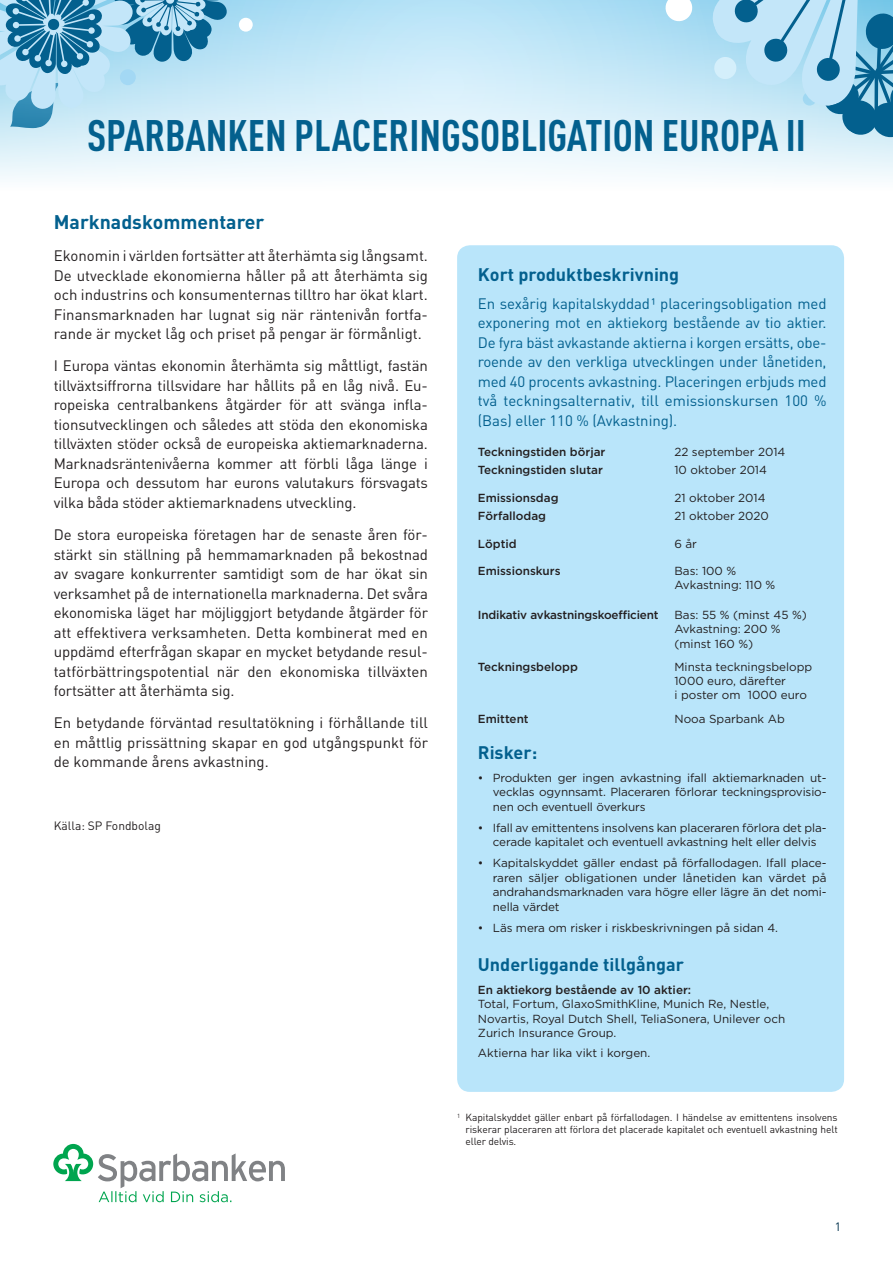
<style>
.page{position:relative;width:893px;height:1263px;background:#fff}
.page>*{position:absolute;margin:0;border:0;box-sizing:border-box;transform-origin:0 0}
.t1{font:700 condensed 43.5px "DINOT";color:#03608e}
.sp_väliotsikko{font:700 19.5px "DIN";color:#03608e}
.sp_väliotsikko-2{font:700 18px "DIN";color:#03608e}
.SP_leipis{font:15px/19.5px "DIN";color:#231f20;text-align:justify}
.ingressi{font:15px/19.5px "DIN";color:#03608e;text-align:justify}
.SP_leipis-2{font:12px "DIN";color:#231f20}
.t2{font:12px "DIN";color:#00314c}
.SP_leipis-3{font:11.7px/14.2px "Gotham";letter-spacing:-.01em;color:#231f20}
.SP_leipis-4{font:500 11.7px "Gotham";color:#231f20}
.t3{font:10.2px/12px "DIN";letter-spacing:-.01em;color:#231f20;text-align:justify}
</style>
<div class="page">
<div style="left:0;top:0;width:893px;height:191px;background:linear-gradient(to bottom,#abdef5,#fbfdfe)"></div>
<svg style="left:664px;top:0;width:29px;height:23px"></svg>
<svg style="left:709px;top:0;width:184px;height:139px;background:#9acae1"></svg>
<svg style="left:0;top:0;width:229px;height:132px;background:#8ec2db"></svg>
<div style="left:120px;top:69px;width:16px;height:16px;background:#a3d8f4;border-radius:50%"></div>
<div style="left:239px;top:18px;width:14px;height:14px;background:#fff;border-radius:50%"></div>
<div style="left:457px;top:245px;width:387px;height:847px;background:#b9e5fa;border-radius:13px"></div>
<svg style="left:53px;top:1144px;width:232px;height:58px"></svg>
<h1 class="t1" style="left:87px;top:109px;width:720px">SPARBANKEN PLACERINGSOBLIGATION EUROPA II</h1>
<p class="sp_väliotsikko" style="left:54px;top:209px;width:212px">Marknadskommentarer</p>
<p class="SP_leipis" style="left:54px;top:246px;width:376px">Ekonomin i världen fortsätter att återhämta sig långsamt.<br>De utvecklade ekonomierna håller på att återhämta sig och industrins och konsumenternas tilltro har ökat klart.<br>Finansmarknaden har lugnat sig när räntenivån fortfa&shy;rande är mycket låg och priset på pengar är förmånligt.</p>
<p class="SP_leipis" style="left:54px;top:356px;width:376px">I Europa väntas ekonomin återhämta sig måttligt, fastän tillväxtsiffrorna tillsvidare har hållits på en låg nivå. Eu&shy;ropeiska centralbankens åtgärder för att svänga infla&shy;tionsutvecklingen och således att stöda den ekonomiska tillväxten stöder också de europeiska aktiemarknaderna.<br>Marknadsräntenivåerna kommer att förbli låga länge i Europa och dessutom har eurons valutakurs försvagats vilka båda stöder aktiemarknadens utveckling.</p>
<p class="SP_leipis" style="left:54px;top:525px;width:376px">De stora europeiska företagen har de senaste åren för&shy;stärkt sin ställning på hemmamarknaden på bekostnad av svagare konkurrenter samtidigt som de har ökat sin verksamhet på de internationella marknaderna. Det svåra ekonomiska läget har möjliggjort betydande åtgärder för att effektivera verksamheten. Detta kombinerat med en uppdämd efterfrågan skapar en mycket betydande resul&shy;tatförbättringspotential när den ekonomiska tillväxten fortsätter att återhämta sig.</p>
<p class="SP_leipis" style="left:54px;top:713px;width:376px">En betydande förväntad resultatökning i förhållande till en måttlig prissättning skapar en god utgångspunkt för de kommande årens avkastning.</p>
<p class="SP_leipis-2" style="left:54px;top:818px;width:109px">Källa: SP Fondbolag</p>
<p class="sp_väliotsikko-2" style="left:478px;top:263px;width:203px">Kort produktbeskrivning</p>
<p class="ingressi" style="left:478px;top:293px;width:350px">En sexårig kapitalskyddad¹ placeringsobligation med exponering mot en aktiekorg bestående av tio aktier.<br>De fyra bäst avkastande aktierna i korgen ersätts, obe&shy;roende av den verkliga utvecklingen under lånetiden, med 40 procents avkastning. Placeringen erbjuds med två teckningsalternativ, till emissionskursen 100 % (Bas) eller 110 % (Avkastning).</p>
<p class="SP_leipis-4" style="left:478px;top:445px;width:129px">Teckningstiden börjar</p>
<p class="SP_leipis-3" style="left:674px;top:444px;width:112px">22 september 2014</p>
<p class="SP_leipis-4" style="left:478px;top:463px;width:126px">Teckningstiden slutar</p>
<p class="SP_leipis-3" style="left:674px;top:463px;width:94px">10 oktober 2014</p>
<p class="SP_leipis-4" style="left:478px;top:491px;width:82px">Emissionsdag</p>
<p class="SP_leipis-3" style="left:674px;top:490px;width:93px">21 oktober 2014</p>
<p class="SP_leipis-4" style="left:478px;top:509px;width:70px">Förfallodag</p>
<p class="SP_leipis-3" style="left:674px;top:509px;width:96px">21 oktober 2020</p>
<p class="SP_leipis-4" style="left:478px;top:537px;width:40px">Löptid</p>
<p class="SP_leipis-3" style="left:674px;top:536px;width:24px">6 år</p>
<p class="SP_leipis-4" style="left:478px;top:564px;width:84px">Emissionskurs</p>
<p class="SP_leipis-3" style="left:674px;top:564px;width:63px">Bas: 100 %</p>
<p class="SP_leipis-3" style="left:674px;top:578px;width:102px">Avkastning: 110 %</p>
<p class="SP_leipis-4" style="left:478px;top:608px;width:182px">Indikativ avkastningskoefficient</p>
<p class="SP_leipis-3" style="left:674px;top:607px;width:134px">Bas: 55 % (minst 45 %)<br>Avkastning: 200 % (minst 160 %)</p>
<p class="SP_leipis-4" style="left:478px;top:660px;width:101px">Teckningsbelopp</p>
<p class="SP_leipis-3" style="left:674px;top:659px;width:139px">Minsta teckningsbelopp<br>1000 euro, därefter<br>i poster om 1000 euro</p>
<p class="SP_leipis-4" style="left:478px;top:712px;width:52px">Emittent</p>
<p class="SP_leipis-3" style="left:674px;top:711px;width:112px">Nooa Sparbank Ab</p>
<p class="sp_väliotsikko-2" style="left:478px;top:740px;width:61px">Risker:</p>
<p class="SP_leipis-3" style="left:493px;top:770px;width:335px;text-align:justify;text-indent:-15px">• Produkten ger ingen avkastning ifall aktiemarknaden ut&shy;vecklas ogynnsamt. Placeraren förlorar teckningsprovisio&shy;nen och eventuell överkurs</p>
<p class="SP_leipis-3" style="left:478px;top:820px;width:350px;text-align:center">• Ifall av emittentens insolvens kan placeraren förlora det pla&shy;cerade kapitalet och eventuell avkastning helt eller delvis</p>
<p class="SP_leipis-3" style="left:493px;top:856px;width:335px;text-align:justify;text-indent:-15px">• Kapitalskyddet gäller endast på förfallodagen. Ifall place&shy;raren säljer obligationen under lånetiden kan värdet på andrahandsmarknaden vara högre eller lägre än det nomi&shy;nella värdet</p>
<p class="SP_leipis-3" style="left:478px;top:920px;width:302px">• Läs mera om risker i riskbeskrivningen på sidan 4.</p>
<p class="sp_väliotsikko-2" style="left:478px;top:953px;width:208px">Underliggande tillgångar</p>
<p class="SP_leipis-4" style="left:478px;top:983px;width:215px">En aktiekorg bestående av 10 aktier:</p>
<p class="SP_leipis-3" style="left:478px;top:997px;width:309px">Total, Fortum, GlaxoSmithKline, Munich Re, Nestle,<br>Novartis, Royal Dutch Shell, TeliaSonera, Unilever och<br>Zurich Insurance Group.</p>
<p class="SP_leipis-3" style="left:478px;top:1046px;width:174px">Aktierna har lika vikt i korgen.</p>
<p class="t3" style="left:466px;top:1111px;width:374px;text-indent:-9px"><sup>1</sup> Kapitalskyddet gäller enbart på förfallodagen. I händelse av emittentens insolvens riskerar placeraren att förlora det placerade kapitalet och eventuell avkastning helt eller delvis.</p>
<p class="t2" style="left:835px;top:1219px;width:8px">1</p>
</div>
